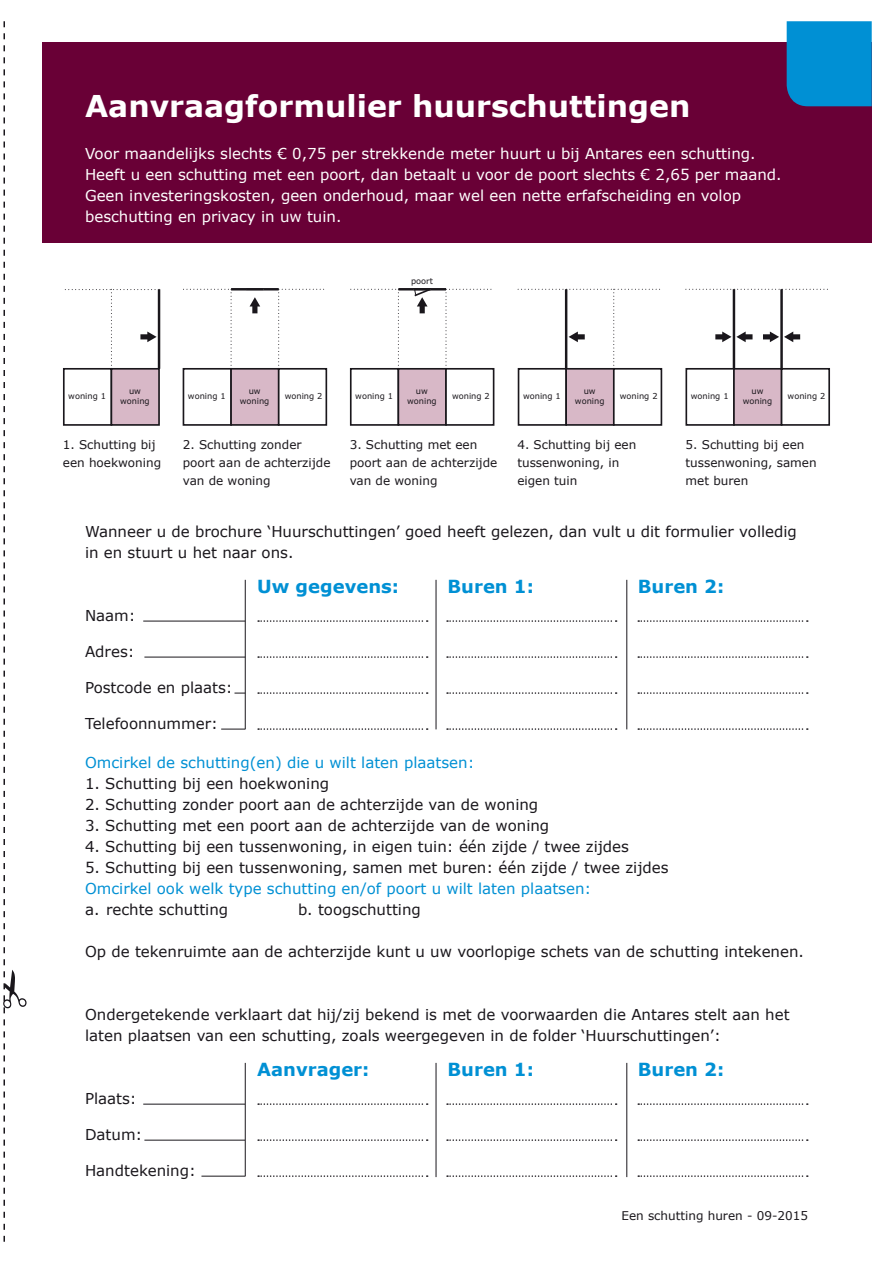
<style>
.page{position:relative;width:893px;height:1263px;background:#fff}
.page>*{position:absolute;margin:0;border:0;box-sizing:border-box;transform-origin:0 0}
.t1{font:700 30px "Verdana";color:#fff}
.t2{font:700 18px "Verdana";color:#0090d4}
.t3{font:15px/21px "Verdana";color:#1a171c}
.t4{font:15px/21px "Verdana";color:#fff}
.t5{font:15px "Verdana";color:#0090d4}
.t6{font:12px/18px "Verdana";color:#1a171c}
.t7{font:8.25px/9.9px "Verdana";color:#1a171c;text-align:center}
</style>
<div class="page">
<div style="left:43px;top:43px;width:829px;height:200px;background:#690036"></div>
<div style="left:787px;top:21px;width:85px;height:85px;background:#0090d4"></div>
<div style="left:183px;top:368px;width:49px;height:58px;background:#fff;border:2px solid #1a171c"></div>
<div style="left:230px;top:368px;width:50px;height:58px;background:#d8b8c7;border:2px solid #1a171c"></div>
<div style="left:278px;top:368px;width:49px;height:58px;background:#fff;border:2px solid #1a171c"></div>
<svg style="left:183px;top:289px;width:49px;height:80px"></svg>
<hr style="left:231px;top:288px;width:48px;height:2px;background:#1a171c">
<svg style="left:278px;top:289px;width:48px;height:80px"></svg>
<svg style="left:250px;top:297px;width:10px;height:16px"></svg>
<div style="left:685px;top:368px;width:50px;height:58px;background:#fff;border:2px solid #1a171c"></div>
<div style="left:733px;top:368px;width:49px;height:58px;background:#d8b8c7;border:2px solid #1a171c"></div>
<div style="left:781px;top:368px;width:49px;height:58px;background:#fff;border:2px solid #1a171c"></div>
<svg style="left:686px;top:289px;width:143px;height:80px"></svg>
<div style="left:63px;top:368px;width:49px;height:58px;background:#fff;border:2px solid #1a171c"></div>
<div style="left:111px;top:368px;width:49px;height:58px;background:#d8b8c7;border:2px solid #1a171c"></div>
<svg style="left:65px;top:289px;width:95px;height:80px"></svg>
<div style="left:518px;top:368px;width:49px;height:58px;background:#fff;border:2px solid #1a171c"></div>
<div style="left:565px;top:368px;width:50px;height:58px;background:#d8b8c7;border:2px solid #1a171c"></div>
<div style="left:613px;top:368px;width:49px;height:58px;background:#fff;border:2px solid #1a171c"></div>
<svg style="left:518px;top:289px;width:143px;height:80px"></svg>
<div style="left:350px;top:368px;width:49px;height:58px;background:#fff;border:2px solid #1a171c"></div>
<div style="left:398px;top:368px;width:49px;height:58px;background:#d8b8c7;border:2px solid #1a171c"></div>
<div style="left:445px;top:368px;width:49px;height:58px;background:#fff;border:2px solid #1a171c"></div>
<svg style="left:351px;top:289px;width:48px;height:80px"></svg>
<hr style="left:398px;top:288px;width:48px;height:2px;background:#1a171c">
<svg style="left:446px;top:289px;width:48px;height:80px"></svg>
<svg style="left:413px;top:289px;width:19px;height:24px"></svg>
<svg style="left:3px;top:21px;width:24px;height:1221px"></svg>
<hr style="left:143px;top:621px;width:102px;height:1px;background:#1a171c">
<hr style="left:144px;top:657px;width:101px;height:1px;background:#1a171c">
<svg style="left:221px;top:729px;width:24px;height:1px"></svg>
<hr style="left:245px;top:580px;width:1px;height:149px;background:#1a171c">
<hr style="left:436px;top:580px;width:1px;height:149px;background:#1a171c">
<hr style="left:626px;top:580px;width:1px;height:149px;background:#1a171c">
<svg style="left:258px;top:620px;width:170px;height:2px"></svg>
<svg style="left:258px;top:656px;width:170px;height:2px"></svg>
<svg style="left:258px;top:692px;width:170px;height:2px"></svg>
<svg style="left:258px;top:728px;width:170px;height:2px"></svg>
<svg style="left:447px;top:620px;width:170px;height:2px"></svg>
<svg style="left:447px;top:656px;width:170px;height:2px"></svg>
<svg style="left:447px;top:692px;width:170px;height:2px"></svg>
<svg style="left:447px;top:728px;width:170px;height:2px"></svg>
<svg style="left:638px;top:620px;width:170px;height:2px"></svg>
<svg style="left:638px;top:656px;width:170px;height:2px"></svg>
<svg style="left:638px;top:692px;width:170px;height:2px"></svg>
<svg style="left:638px;top:728px;width:170px;height:2px"></svg>
<hr style="left:143px;top:1104px;width:102px;height:1px;background:#1a171c">
<hr style="left:144px;top:1140px;width:101px;height:1px;background:#1a171c">
<hr style="left:201px;top:1176px;width:44px;height:1px;background:#1a171c">
<hr style="left:245px;top:1063px;width:1px;height:113px;background:#1a171c">
<hr style="left:436px;top:1063px;width:1px;height:114px;background:#1a171c">
<hr style="left:626px;top:1063px;width:1px;height:114px;background:#1a171c">
<svg style="left:258px;top:1103px;width:170px;height:2px"></svg>
<svg style="left:258px;top:1139px;width:170px;height:2px"></svg>
<svg style="left:258px;top:1175px;width:170px;height:2px"></svg>
<svg style="left:447px;top:1103px;width:170px;height:2px"></svg>
<svg style="left:447px;top:1139px;width:170px;height:2px"></svg>
<svg style="left:447px;top:1175px;width:170px;height:2px"></svg>
<svg style="left:638px;top:1103px;width:170px;height:2px"></svg>
<svg style="left:638px;top:1139px;width:170px;height:2px"></svg>
<svg style="left:638px;top:1175px;width:170px;height:2px"></svg>
<h1 class="t1" style="left:85px;top:85px;width:607px">Aanvraagformulier huurschuttingen</h1>
<p class="t4" style="left:85px;top:143px;width:698px">Voor maandelijks slechts € 0,75 per strekkende meter huurt u bij Antares een schutting.<br>Heeft u een schutting met een poort, dan betaalt u voor de poort slechts € 2,65 per maand.<br>Geen investeringskosten, geen onderhoud, maar wel een nette erfafscheiding en volop beschutting en privacy in uw tuin.</p>
<p class="t7" style="left:411px;top:276px;width:23px">poort</p>
<p class="t7" style="left:68px;top:391px;width:39px">woning 1</p>
<p class="t7" style="left:575px;top:385px;width:31px">uw woning</p>
<p class="t7" style="left:120px;top:385px;width:31px">uw woning</p>
<p class="t7" style="left:188px;top:391px;width:39px">woning 1</p>
<p class="t7" style="left:285px;top:391px;width:39px">woning 2</p>
<p class="t7" style="left:743px;top:385px;width:31px">uw woning</p>
<p class="t7" style="left:240px;top:385px;width:31px">uw woning</p>
<p class="t7" style="left:407px;top:385px;width:31px">uw woning</p>
<p class="t7" style="left:355px;top:391px;width:39px">woning 1</p>
<p class="t7" style="left:452px;top:391px;width:39px">woning 2</p>
<p class="t7" style="left:523px;top:391px;width:39px">woning 1</p>
<p class="t7" style="left:620px;top:391px;width:39px">woning 2</p>
<p class="t7" style="left:691px;top:391px;width:39px">woning 1</p>
<p class="t7" style="left:788px;top:391px;width:39px">woning 2</p>
<p class="t6" style="left:63px;top:436px;width:100px">1. Schutting bij een hoekwoning</p>
<p class="t6" style="left:183px;top:436px;width:149px">2. Schutting zonder poort aan de achterzijde van de woning</p>
<p class="t6" style="left:350px;top:436px;width:149px">3. Schutting met een poort aan de achterzijde van de woning</p>
<p class="t6" style="left:517px;top:436px;width:120px">4. Schutting bij een tussenwoning, in eigen tuin</p>
<p class="t6" style="left:686px;top:436px;width:133px">5. Schutting bij een tussenwoning, samen met buren</p>
<p class="t3" style="left:85px;top:521px;width:713px">Wanneer u de brochure ‘Huurschuttingen’ goed heeft gelezen, dan vult u dit formulier volledig in en stuurt u het naar ons.</p>
<p class="t3" style="left:85px;top:605px;width:52px">Naam:</p>
<p class="t3" style="left:85px;top:641px;width:51px">Adres:</p>
<p class="t3" style="left:85px;top:677px;width:149px">Postcode en plaats:</p>
<p class="t3" style="left:85px;top:713px;width:134px">Telefoonnummer:</p>
<p class="t2" style="left:257px;top:573px;width:143px">Uw gegevens:</p>
<p class="t2" style="left:448px;top:573px;width:88px">Buren 1:</p>
<p class="t2" style="left:638px;top:573px;width:88px">Buren 2:</p>
<p class="t5" style="left:85px;top:752px;width:391px">Omcirkel de schutting(en) die u wilt laten plaatsen:</p>
<p class="t3" style="left:85px;top:773px;width:246px">1. Schutting bij een hoekwoning</p>
<p class="t3" style="left:85px;top:794px;width:455px">2. Schutting zonder poort aan de achterzijde van de woning</p>
<p class="t3" style="left:85px;top:815px;width:466px">3. Schutting met een poort aan de achterzijde van de woning</p>
<p class="t3" style="left:85px;top:836px;width:545px">4. Schutting bij een tussenwoning, in eigen tuin: één zijde / twee zijdes</p>
<p class="t3" style="left:85px;top:857px;width:585px">5. Schutting bij een tussenwoning, samen met buren: één zijde / twee zijdes</p>
<p class="t5" style="left:85px;top:878px;width:508px">Omcirkel ook welk type schutting en/of poort u wilt laten plaatsen:</p>
<p class="t3" style="left:85px;top:899px;width:145px">a. rechte schutting</p>
<p class="t3" style="left:298px;top:899px;width:124px">b. toogschutting</p>
<p class="t3" style="left:85px;top:941px;width:720px">Op de tekenruimte aan de achterzijde kunt u uw voorlopige schets van de schutting intekenen.</p>
<p class="t3" style="left:85px;top:1004px;width:706px">Ondergetekende verklaart dat hij/zij bekend is met de voorwaarden die Antares stelt aan het laten plaatsen van een schutting, zoals weergegeven in de folder ‘Huurschuttingen’:</p>
<p class="t3" style="left:85px;top:1088px;width:53px">Plaats:</p>
<p class="t3" style="left:85px;top:1124px;width:59px">Datum:</p>
<p class="t3" style="left:85px;top:1160px;width:112px">Handtekening:</p>
<p class="t2" style="left:257px;top:1056px;width:114px">Aanvrager:</p>
<p class="t2" style="left:448px;top:1056px;width:88px">Buren 1:</p>
<p class="t2" style="left:638px;top:1056px;width:88px">Buren 2:</p>
<p class="t6" style="left:621px;top:1207px;width:188px">Een schutting huren - 09-2015</p>
</div>
